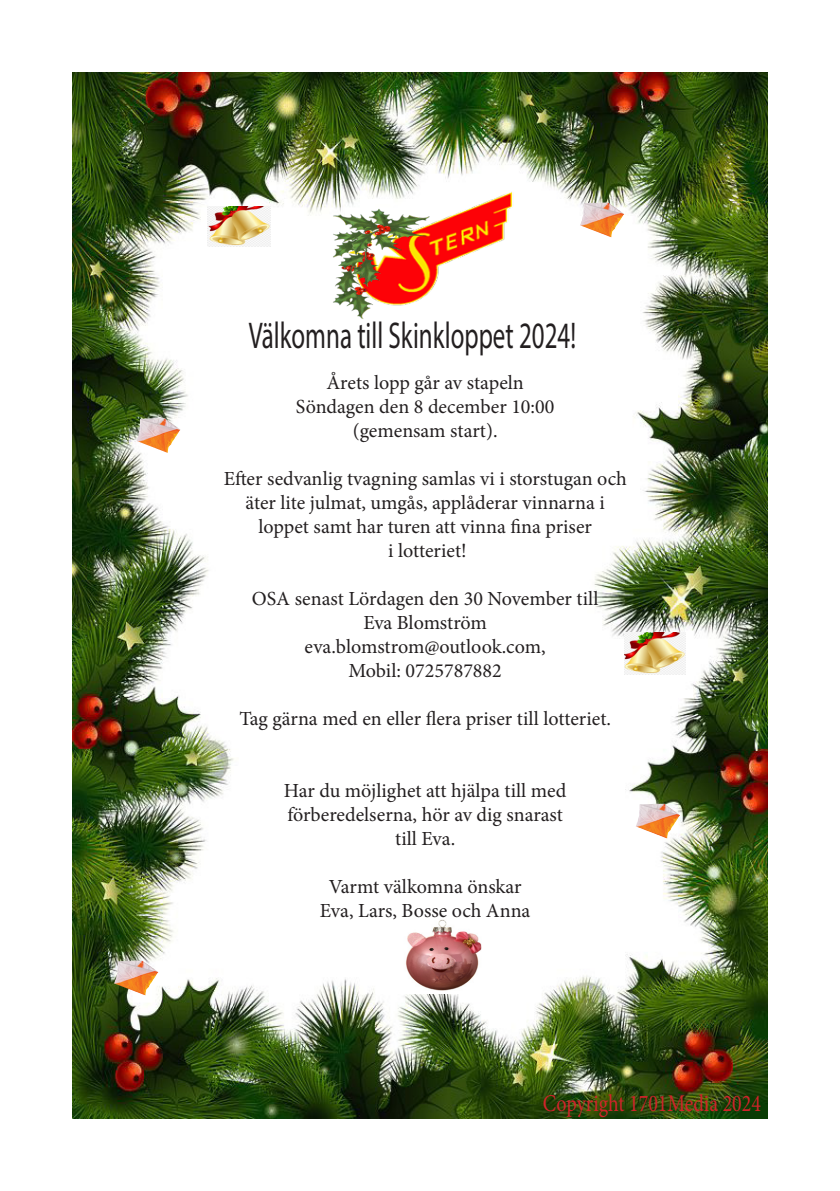
<style>
.page{position:relative;width:840px;height:1191px;background:#fff}
.page>*{position:absolute;margin:0;border:0;box-sizing:border-box;transform-origin:0 0}
.t1{font:37.4px "Myriad Pro";color:#231f20;scale:.67 1}
.t2{font:24px "Minion Pro";color:#d1232a;scale:.83 1}
.t3{font:20px/24px "Minion Pro";color:#231f20;text-align:center}
</style>
<div class="page">
<img style="left:72px;top:72px;width:695px;height:1047px">
<img style="left:345px;top:189px;width:173px;height:123px">
<img style="left:332px;top:208px;width:126px;height:112px">
<img style="left:635px;top:799px;width:44px;height:39px">
<img style="left:579px;top:198px;width:45px;height:39px">
<img style="left:136px;top:414px;width:44px;height:39px">
<img style="left:114px;top:956px;width:44px;height:39px">
<img style="left:623px;top:632px;width:62px;height:43px">
<img style="left:208px;top:206px;width:62px;height:41px">
<img style="left:403px;top:919px;width:79px;height:74px">
<p class="t1" style="left:249px;top:313px;width:489px">Välkomna till Skinkloppet 2024!</p>
<p class="t3" style="left:326px;top:370px;width:199px">Årets lopp går av stapeln</p>
<p class="t3" style="left:296px;top:394px;width:260px">Söndagen den 8 december 10:00</p>
<p class="t3" style="left:352px;top:418px;width:146px">(gemensam start).</p>
<p class="t3" style="left:223px;top:466px;width:404px">Efter sedvanlig tvagning samlas vi i storstugan och äter lite julmat, umgås, applåderar vinnarna i</p>
<p class="t3" style="left:258px;top:514px;width:335px">loppet samt har turen att vinna fina priser</p>
<p class="t3" style="left:388px;top:538px;width:80px">i lotteriet!</p>
<p class="t3" style="left:252px;top:586px;width:348px">OSA senast Lördagen den 30 November till</p>
<p class="t3" style="left:363px;top:610px;width:125px">Eva Blomström</p>
<p class="t3" style="left:304px;top:634px;width:242px">eva.blomstrom@outlook.com,</p>
<p class="t3" style="left:348px;top:658px;width:155px">Mobil: 0725787882</p>
<p class="t3" style="left:239px;top:706px;width:373px">Tag gärna med en eller flera priser till lotteriet.</p>
<p class="t3" style="left:284px;top:778px;width:284px">Har du möjlighet att hjälpa till med</p>
<p class="t3" style="left:287px;top:802px;width:277px">förberedelserna, hör av dig snarast</p>
<p class="t3" style="left:395px;top:826px;width:62px">till Eva.</p>
<p class="t3" style="left:328px;top:874px;width:194px">Varmt välkomna önskar</p>
<p class="t3" style="left:320px;top:898px;width:212px">Eva, Lars, Bosse och Anna</p>
<p class="t2" style="left:542px;top:1087px;width:264px">Copyright 1701Media 2024</p>
</div>
